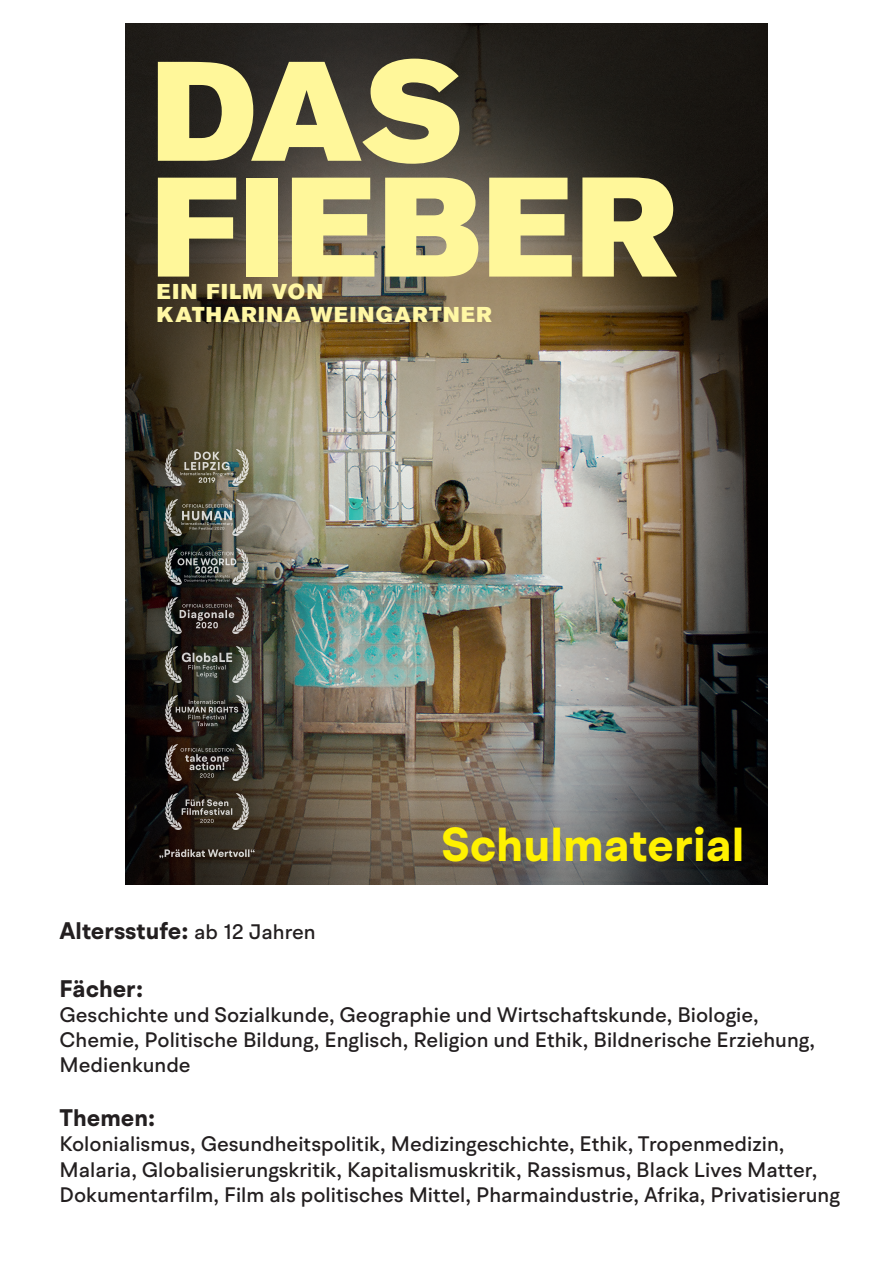
<style>
.page{position:relative;width:893px;height:1263px;background:#fff}
.page>*{position:absolute;margin:0;border:0;box-sizing:border-box;transform-origin:0 0}
.t1{font:140.1px "Akzidenz Grotesk BE Super";letter-spacing:.015em;color:#fff79a}
.LT1_GR_pass1{font:700 47.7px "BR Hendrix";color:#fff101}
.t2{font:700 24px "BR Hendrix";color:#231f20}
.t3{font:21.3px/23.4px "Akzidenz Grotesk BE Super";letter-spacing:.07em;color:#fff7a4}
.t4{font:500 21px/25.2px "BR Hendrix";color:#231f20}
.s1{font-weight:500;font-size:21px}
</style>
<div class="page">
<img style="left:126px;top:23px;width:641px;height:862px">
<svg style="left:182px;top:452px;width:50px;height:31px;background:#716d58"></svg>
<img style="left:166px;top:450px;width:16px;height:36px">
<img style="left:232px;top:450px;width:16px;height:36px">
<svg style="left:182px;top:700px;width:50px;height:26px"></svg>
<img style="left:166px;top:695px;width:16px;height:36px">
<img style="left:232px;top:695px;width:16px;height:36px">
<svg style="left:182px;top:504px;width:50px;height:26px"></svg>
<img style="left:166px;top:499px;width:16px;height:36px">
<img style="left:232px;top:499px;width:16px;height:36px">
<svg style="left:182px;top:652px;width:50px;height:26px"></svg>
<img style="left:166px;top:646px;width:16px;height:36px">
<img style="left:232px;top:646px;width:16px;height:36px">
<svg style="left:182px;top:552px;width:50px;height:30px"></svg>
<img style="left:166px;top:548px;width:16px;height:36px">
<img style="left:232px;top:548px;width:16px;height:36px">
<svg style="left:182px;top:748px;width:50px;height:29px"></svg>
<img style="left:166px;top:744px;width:16px;height:36px">
<img style="left:232px;top:744px;width:16px;height:36px">
<svg style="left:182px;top:604px;width:50px;height:24px"></svg>
<img style="left:166px;top:598px;width:16px;height:36px">
<img style="left:232px;top:598px;width:16px;height:36px">
<svg style="left:182px;top:799px;width:50px;height:24px"></svg>
<img style="left:166px;top:793px;width:16px;height:36px">
<img style="left:232px;top:793px;width:16px;height:36px">
<svg style="left:159px;top:849px;width:96px;height:9px"></svg>
<p class="t1" style="left:152px;top:30px;width:313px">DAS</p>
<p class="t1" style="left:152px;top:146px;width:525px">FIEBER</p>
<p class="t3" style="left:157px;top:280px;width:336px">EIN FILM VON<br>KATHARINA WEINGARTNER</p>
<p class="t2" style="left:60px;top:915px;width:258px">Altersstufe: <span class="s1">ab 12 Jahren</span></p>
<p class="LT1_GR_pass1" style="left:442px;top:815px;width:304px">Schulmaterial</p>
<p class="t2" style="left:60px;top:973px;width:85px">Fächer:</p>
<p class="t4" style="left:60px;top:1002px;width:757px">Geschichte und Sozialkunde, Geographie und Wirtschaftskunde, Biologie,<br>Chemie, Politische Bildung, Englisch, Religion und Ethik, Bildnerische Erziehung,<br>Medienkunde</p>
<p class="t2" style="left:60px;top:1103px;width:97px">Themen:</p>
<p class="t4" style="left:60px;top:1131px;width:782px">Kolonialismus, Gesundheitspolitik, Medizingeschichte, Ethik, Tropenmedizin,<br>Malaria, Globalisierungskritik, Kapitalismuskritik, Rassismus, Black Lives Matter,<br>Dokumentarfilm, Film als politisches Mittel, Pharmaindustrie, Afrika, Privatisierung</p>
</div>
